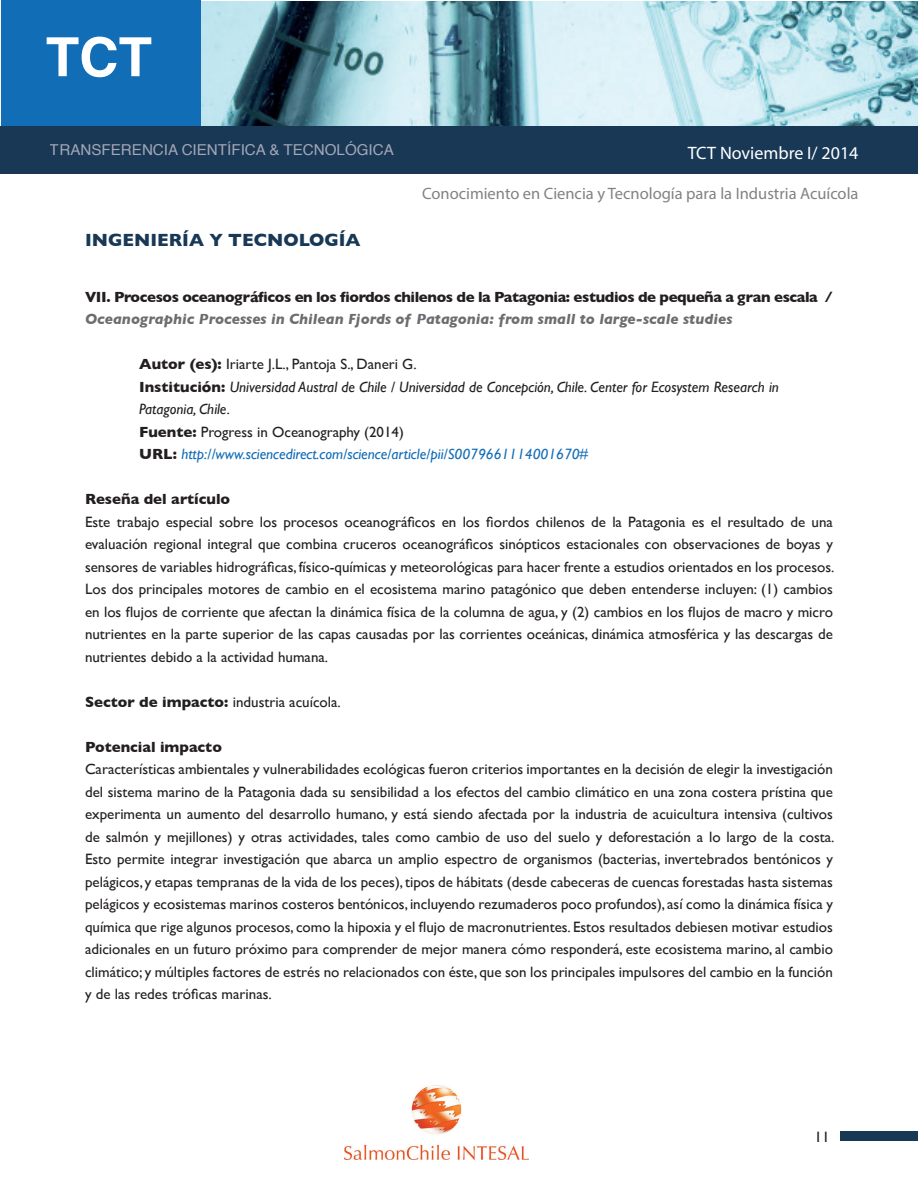
<style>
.page{position:relative;width:918px;height:1188px;background:#fff}
.page>*{position:absolute;margin:0;border:0;box-sizing:border-box;transform-origin:0 0}
.t1{font:700 54px "Helvetica";color:#fff}
.t2{font:700 18px "Gill Sans";color:#183856}
.t3{font:18px "Myriad Pro";color:#fff}
.t4{font:16.5px "Myriad Pro";color:#808285}
.t5{font:15px/22.5px "Gill Sans";color:#231f20;text-align:justify}
.t6{font:italic 15px/22.5px "Gill Sans";color:#231f20}
.t7{font:700 15px "Gill Sans";letter-spacing:-.025em;color:#231f20}
.t8{font:italic 700 15px "Gill Sans";color:#6c6d70}
.t9{font:15px "Helvetica";color:#a4a6b5}
.t10{font:700 15px "Gill Sans";color:#231f20}
.s1{font-weight:700;font-style:normal}
.s2{font-style:normal}
.s3{color:#126db7}
.s4{font-weight:700}
</style>
<div class="page">
<div style="left:840px;top:1131px;width:78px;height:9px;background:#183856"></div>
<img style="left:201px;top:1px;width:717px;height:125px">
<div style="left:1px;top:0;width:200px;height:127px;background:#126db7"></div>
<div style="left:0;top:126px;width:918px;height:48px;background:#183856"></div>
<img style="left:345px;top:1085px;width:184px;height:75px">
<h1 class="t1" style="left:46px;top:14px;width:108px">TCT</h1>
<p class="t9" style="left:50px;top:138px;width:346px">TRANSFERENCIA CIENTÍFICA &amp; TECNOLÓGICA</p>
<p class="t2" style="left:85px;top:226px;width:277px">INGENIERÍA Y TECNOLOGÍA</p>
<p class="t3" style="left:688px;top:142px;width:172px">TCT Noviembre I/ 2014</p>
<p class="t4" style="left:422px;top:184px;width:438px">Conocimiento en Ciencia y Tecnología para la Industria Acuícola</p>
<p class="t7" style="left:85px;top:285px;width:749px">VII. Procesos oceanográficos en los fiordos chilenos de la Patagonia: estudios de pequeña a gran escala /</p>
<p class="t8" style="left:85px;top:311px;width:649px">Oceanographic Processes in Chilean Fjords of Patagonia: from small to large-scale studies</p>
<p class="t6" style="left:139px;top:353px;width:641px"><span class="s1">Autor (es):</span> <span class="s2">Iriarte J.L., Pantoja S., Daneri G.<br></span><span class="s1">Institución:</span> Universidad Austral de Chile / Universidad de Concepción, Chile. Center for Ecosystem Research in Patagonia, Chile.<br><span class="s1">Fuente:</span> <span class="s2">Progress in Oceanography (2014)<br></span><span class="s1">URL:</span> <span class="s3">http://www.sciencedirect.com/science/article/pii/S0079661114001670#</span></p>
<p class="t10" style="left:85px;top:488px;width:147px">Reseña del artículo</p>
<p class="t5" style="left:85px;top:511px;width:751px">Este trabajo especial sobre los procesos oceanográficos en los fiordos chilenos de la Patagonia es el resultado de una evaluación regional integral que combina cruceros oceanográficos sinópticos estacionales con observaciones de boyas y sensores de variables hidrográficas, físico-químicas y meteorológicas para hacer frente a estudios orientados en los procesos.<br>Los dos principales motores de cambio en el ecosistema marino patagónico que deben entenderse incluyen: (1) cambios en los flujos de corriente que afectan la dinámica física de la columna de agua, y (2) cambios en los flujos de macro y micro nutrientes en la parte superior de las capas causadas por las corrientes oceánicas, dinámica atmosférica y las descargas de nutrientes debido a la actividad humana.</p>
<p class="t5" style="left:85px;top:691px;width:257px"><span class="s4">Sector de impacto:</span> industria acuícola.</p>
<p class="t10" style="left:85px;top:735px;width:138px">Potencial impacto</p>
<p class="t5" style="left:85px;top:758px;width:751px">Características ambientales y vulnerabilidades ecológicas fueron criterios importantes en la decisión de elegir la investigación del sistema marino de la Patagonia dada su sensibilidad a los efectos del cambio climático en una zona costera prístina que experimenta un aumento del desarrollo humano, y está siendo afectada por la industria de acuicultura intensiva (cultivos de salmón y mejillones) y otras actividades, tales como cambio de uso del suelo y deforestación a lo largo de la costa.<br>Esto permite integrar investigación que abarca un amplio espectro de organismos (bacterias, invertebrados bentónicos y pelágicos, y etapas tempranas de la vida de los peces), tipos de hábitats (desde cabeceras de cuencas forestadas hasta sistemas pelágicos y ecosistemas marinos costeros bentónicos, incluyendo rezumaderos poco profundos), así como la dinámica física y química que rige algunos procesos, como la hipoxia y el flujo de macronutrientes. Estos resultados debiesen motivar estudios adicionales en un futuro próximo para comprender de mejor manera cómo responderá, este ecosistema marino, al cambio climático; y múltiples factores de estrés no relacionados con éste, que son los principales impulsores del cambio en la función y de las redes tróficas marinas.</p>
<p class="t5" style="left:815px;top:1125px;width:16px">11</p>
</div>
